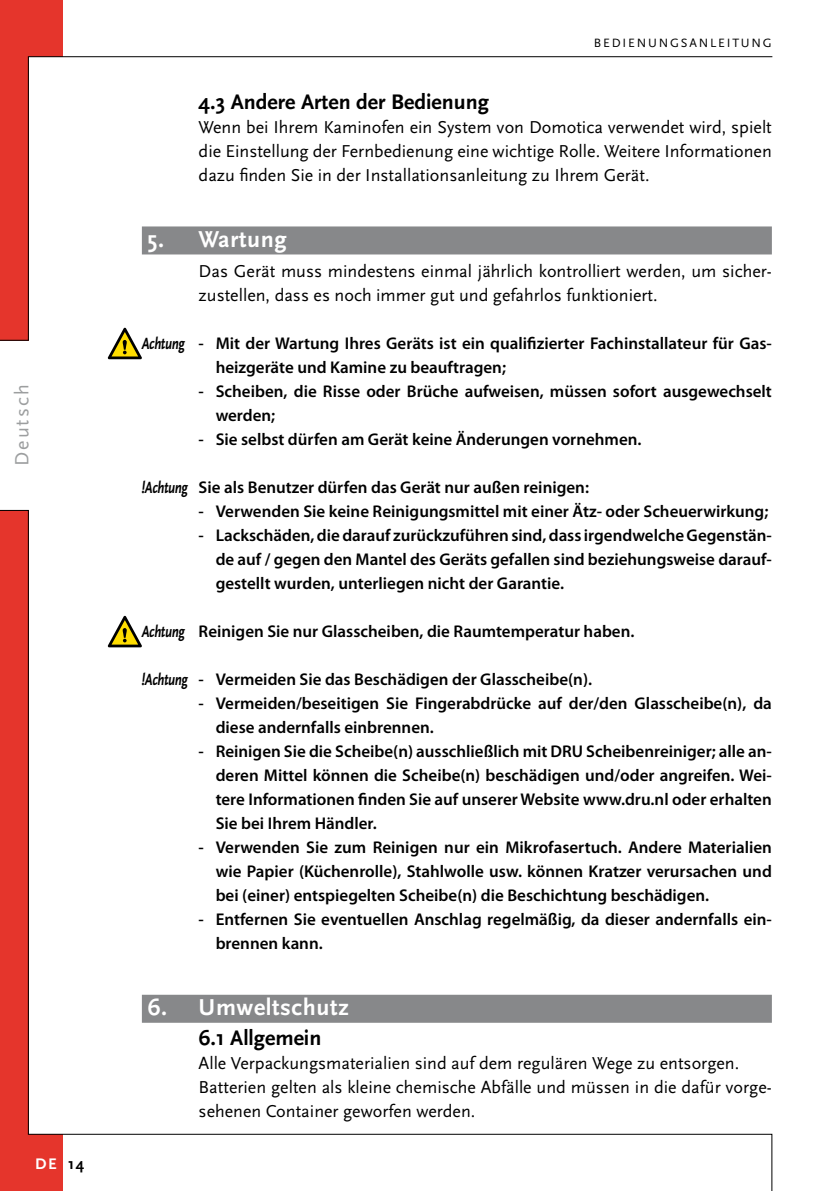
<style>
.page{position:relative;width:840px;height:1191px;background:#fff}
.page>*{position:absolute;margin:0;border:0;box-sizing:border-box;transform-origin:0 0}
.t1{font:700 24px "Scala Sans";letter-spacing:.025em;color:#fff}
.t2{font:700 22px "Scala Sans";color:#000}
.t3{font:20px "Scala Sans";letter-spacing:.105em;color:#9c9e9f}
.t4{font:18px/24px "Scala Sans";color:#000}
.t5{font:600 17px/24px "Myriad Pro";color:#000}
.t6{font:700 16px "Scala Sans";color:#000}
.t7{font:700 16px "Scala Sans";color:#fff}
.t8{font:12.6px "Scala Sans";letter-spacing:.145em;color:#000}
.s1{font-family:"Scala Sans";font-weight:700;font-style:italic}
</style>
<div class="page">
<svg style="left:0;top:57px;width:29px;height:283px;background:#dc332a"></svg>
<svg style="left:0;top:510px;width:29px;height:624px;background:#dc332a"></svg>
<div style="left:142px;top:226px;width:629px;height:28px;background:#87888a"></div>
<div style="left:142px;top:994px;width:629px;height:28px;background:#87888a"></div>
<svg style="left:108px;top:328px;width:34px;height:31px"></svg>
<svg style="left:108px;top:616px;width:34px;height:31px"></svg>
<div style="left:0;top:1134px;width:62px;height:57px;background:#e5352c"></div>
<div style="left:0;top:0;width:62px;height:57px;background:#e5352c"></div>
<hr style="left:28px;top:56px;width:743px;height:1px;background:#000">
<svg style="left:28px;top:1133px;width:744px;height:58px"></svg>
<p class="t3" style="left:11px;top:466px;width:83px;rotate:-90deg">Deutsch</p>
<p class="t7" style="left:35px;top:1154px;width:23px">DE</p>
<p class="t6" style="left:68px;top:1154px;width:18px">14</p>
<p class="t8" style="left:593px;top:36px;width:179px">BEDIENUNGSANLEITUNG</p>
<p class="t2" style="left:198px;top:90px;width:292px">4.3 Andere Arten der Bedienung</p>
<p class="t4" style="left:198px;top:116px;width:574px;text-align:justify">Wenn bei Ihrem Kaminofen ein System von Domotica verwendet wird, spielt die Einstellung der Fernbedienung eine wichtige Rolle. Weitere Informationen dazu finden Sie in der Installationsanleitung zu Ihrem Gerät.</p>
<h1 class="t1" style="left:147px;top:226px;width:140px">5. Wartung</h1>
<p class="t4" style="left:198px;top:260px;width:574px">Das Gerät muss mindestens einmal jährlich kontrolliert werden, um sicher&shy;zustellen, dass es noch immer gut und gefahrlos funktioniert.</p>
<p class="t5" style="left:215px;top:331px;width:557px;text-indent:-74px"><span class="s1">Achtung</span> - Mit der Wartung Ihres Geräts ist ein qualifizierter Fachinstallateur für Gas&shy;heizgeräte und Kamine zu beauftragen;</p>
<p class="t5" style="left:215px;top:379px;width:557px;text-indent:-17px">- Scheiben, die Risse oder Brüche aufweisen, müssen sofort ausgewechselt werden;</p>
<p class="t5" style="left:198px;top:427px;width:444px">- Sie selbst dürfen am Gerät keine Änderungen vornehmen.</p>
<p class="t5" style="left:142px;top:475px;width:448px"><span class="s1">!Achtung</span> Sie als Benutzer dürfen das Gerät nur außen reinigen:</p>
<p class="t5" style="left:198px;top:499px;width:571px">- Verwenden Sie keine Reinigungsmittel mit einer Ätz- oder Scheuerwirkung;</p>
<p class="t5" style="left:215px;top:523px;width:557px;text-align:justify;text-indent:-17px">- Lackschäden, die darauf zurückzuführen sind, dass irgendwelche Gegenstän&shy;de auf / gegen den Mantel des Geräts gefallen sind beziehungsweise darauf&shy;gestellt wurden, unterliegen nicht der Garantie.</p>
<p class="t5" style="left:142px;top:619px;width:494px"><span class="s1">Achtung</span> Reinigen Sie nur Glasscheiben, die Raumtemperatur haben.</p>
<p class="t5" style="left:142px;top:667px;width:451px"><span class="s1">!Achtung</span> - Vermeiden Sie das Beschädigen der Glasscheibe(n).</p>
<p class="t5" style="left:215px;top:691px;width:557px;text-indent:-17px">- Vermeiden/beseitigen Sie Fingerabdrücke auf der/den Glasscheibe(n), da diese andernfalls einbrennen.</p>
<p class="t5" style="left:215px;top:739px;width:557px;text-align:justify;text-indent:-17px">- Reinigen Sie die Scheibe(n) ausschließlich mit DRU Scheibenreiniger; alle an&shy;deren Mittel können die Scheibe(n) beschädigen und/oder angreifen. Wei&shy;tere Informationen finden Sie auf unserer Website www.dru.nl oder erhalten Sie bei Ihrem Händler.</p>
<p class="t5" style="left:215px;top:835px;width:557px;text-align:justify;text-indent:-17px">- Verwenden Sie zum Reinigen nur ein Mikrofasertuch. Andere Materialien wie Papier (Küchenrolle), Stahlwolle usw. können Kratzer verursachen und bei (einer) entspiegelten Scheibe(n) die Beschichtung beschädigen.</p>
<p class="t5" style="left:215px;top:907px;width:557px;text-indent:-17px">- Entfernen Sie eventuellen Anschlag regelmäßig, da dieser andernfalls ein&shy;brennen kann.</p>
<h1 class="t1" style="left:147px;top:994px;width:202px">6. Umweltschutz</h1>
<p class="t2" style="left:198px;top:1026px;width:124px">6.1 Allgemein</p>
<p class="t4" style="left:198px;top:1052px;width:574px">Alle Verpackungsmaterialien sind auf dem regulären Wege zu entsorgen.<br>Batterien gelten als kleine chemische Abfälle und müssen in die dafür vorge&shy;sehenen Container geworfen werden.</p>
</div>
